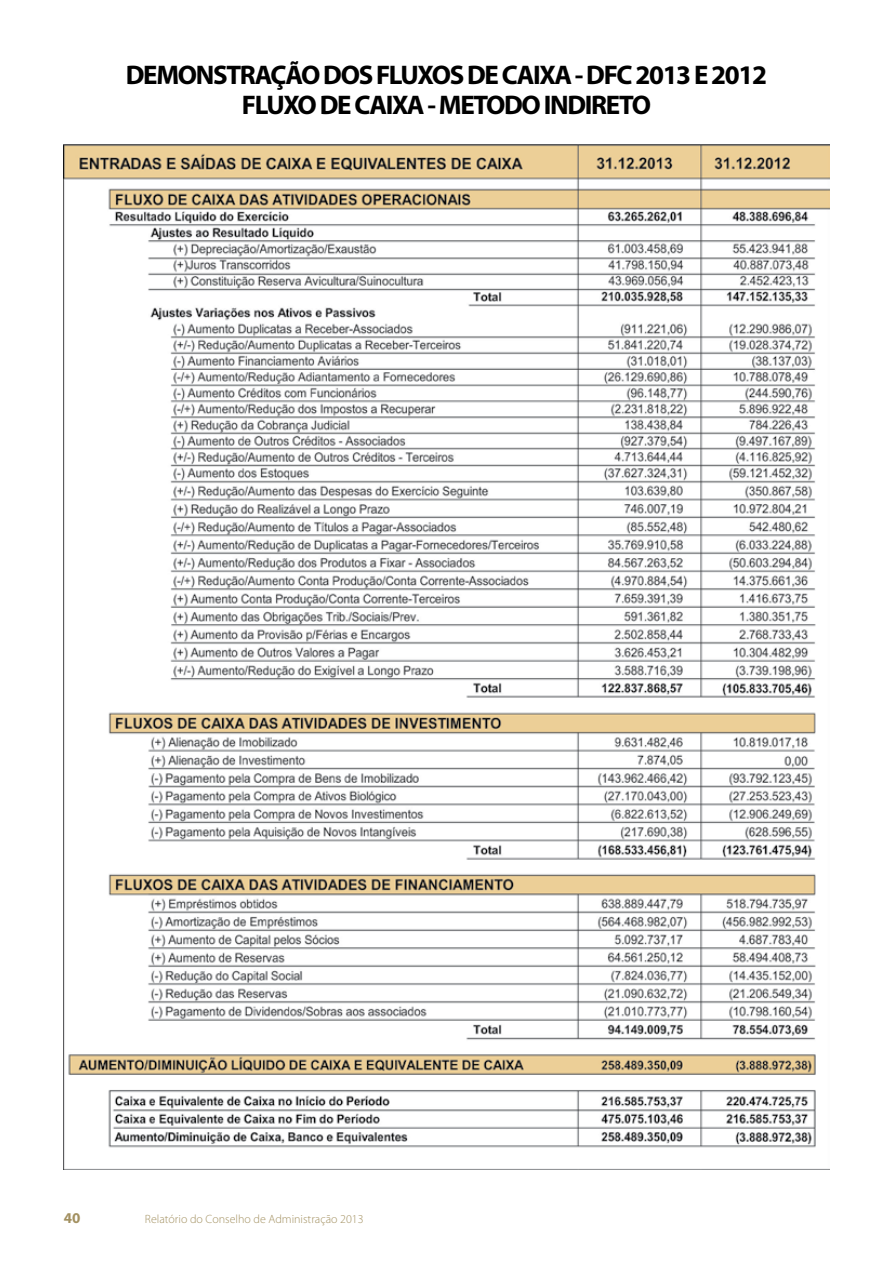
<style>
.page{position:relative;width:893px;height:1276px;background:#fff}
.page>*{position:absolute;margin:0;border:0;box-sizing:border-box;transform-origin:0 0}
.t1{font:700 27px/30px "Myriad Pro";letter-spacing:-.05em;color:#000;text-align:center}
.t2{font:700 15px "Myriad Pro";color:#a39161}
.t3{font:300 12px "Myriad Pro";color:#a39161}
</style>
<div class="page">
<img style="left:64px;top:144px;width:765px;height:1025px">
<p class="t1" style="left:126px;top:59px;width:643px">DEMONSTRAÇÃO DOS FLUXOS DE CAIXA - DFC 2013 E 2012<br>FLUXO DE CAIXA - METODO INDIRETO</p>
<p class="t2" style="left:64px;top:1208px;width:18px">40</p>
<p class="t3" style="left:145px;top:1212px;width:220px">Relatório do Conselho de Administração 2013</p>
</div>
